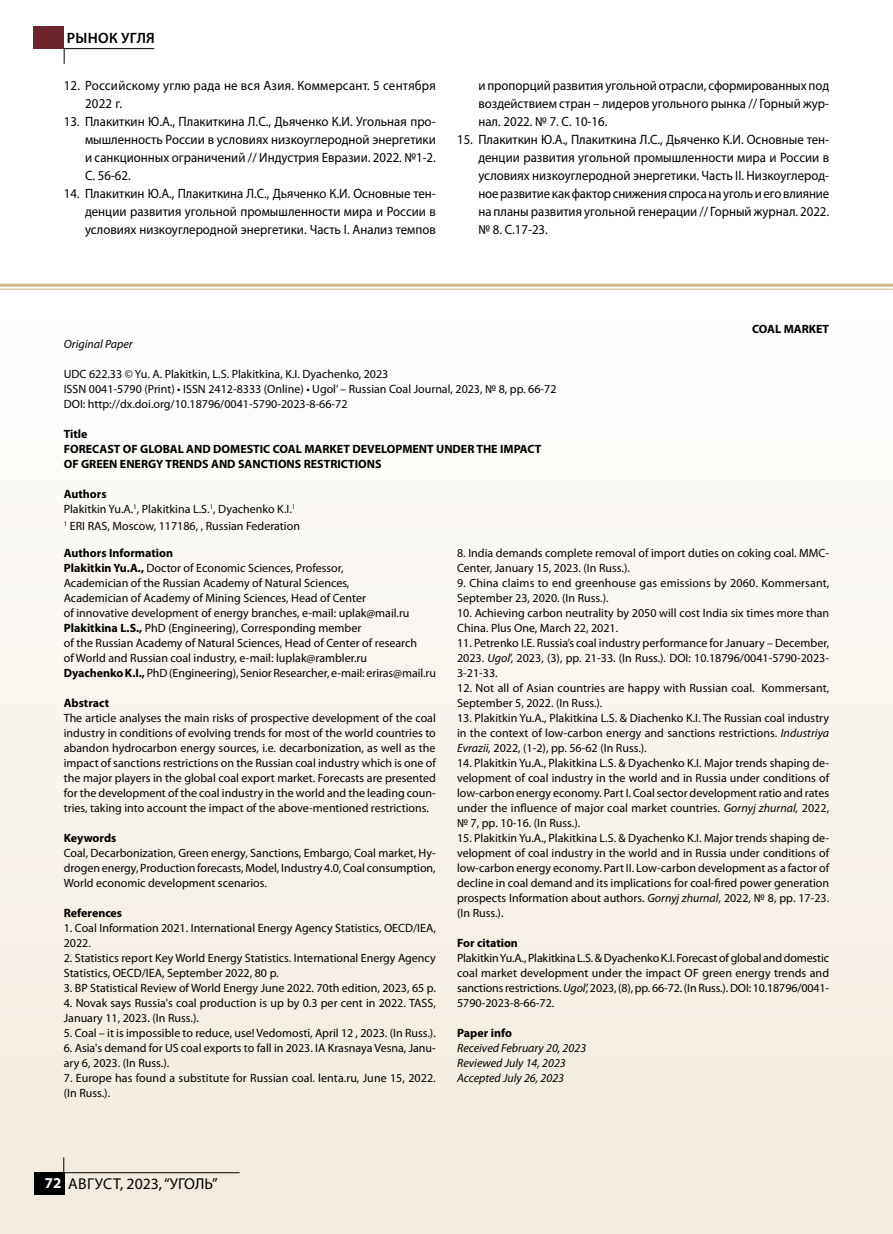
<style>
.page{position:relative;width:893px;height:1234px;background:#fff}
.page>*{position:absolute;margin:0;border:0;box-sizing:border-box;transform-origin:0 0}
.t1{font:15.75px "Myriad Pro";color:#000}
.t2{font:600 15px "Myriad Pro";letter-spacing:.02em;color:#000}
.t3{font:13.5px/18px "Myriad Pro";color:#000;text-align:justify;scale:.95 1}
.t4{font:13.5px/18px "Myriad Pro";letter-spacing:.02em;color:#000;scale:.95 1}
.t5{font:12px/15px "Myriad Pro";color:#000}
.t6{font:700 12px/15px "Myriad Pro";color:#000}
.t7{font:italic 12px/15px "Myriad Pro";color:#000}
.s1{font-weight:700}
.s2{font-style:italic}
.s3{font-weight:700;font-size:15px;color:#fff}
</style>
<div class="page">
<hr style="left:0;top:283px;width:893px;height:3px;background:#cab487">
<hr style="left:0;top:288px;width:893px;height:1px;background:#cab487">
<div style="left:0;top:299px;width:893px;height:934px;background:linear-gradient(to bottom,#fffefe,#f2e9dc)"></div>
<div style="left:34px;top:1171px;width:30px;height:23px;background:#000"></div>
<hr style="left:64px;top:1171px;width:176px;height:1px;background:#000">
<svg style="left:63px;top:1157px;width:1px;height:15px"></svg>
<hr style="left:64px;top:48px;width:90px;height:1px;background:#000">
<svg style="left:64px;top:48px;width:1px;height:16px"></svg>
<div style="left:34px;top:27px;width:30px;height:22px;background:#6e242d"></div>
<p class="t2" style="left:67px;top:28px;width:80px">РЫНОК УГЛЯ</p>
<p class="t4" style="left:85px;top:76px;width:371px;text-indent:-21px">12. Российскому углю рада не вся Азия. Коммерсант. 5 сентября<br>2022 г.</p>
<p class="t3" style="left:85px;top:112px;width:371px;text-indent:-21px">13. Плакиткин Ю.А., Плакиткина Л.С., Дьяченко К.И. Угольная про&shy;мышленность России в условиях низкоуглеродной энергетики и санкционных ограничений // Индустрия Евразии. 2022. №1-2.<br>С. 56-62.</p>
<p class="t3" style="left:85px;top:184px;width:371px;text-indent:-21px">14. Плакиткин Ю.А., Плакиткина Л.С., Дьяченко К.И. Основные тен&shy;денции развития угольной промышленности мира и России в условиях низкоуглеродной энергетики. Часть I. Анализ темпов</p>
<p class="t3" style="left:478px;top:76px;width:371px">и пропорций развития угольной отрасли, сформированных под воздействием стран – лидеров угольного рынка // Горный жур&shy;нал. 2022. № 7. С. 10-16.</p>
<p class="t3" style="left:478px;top:130px;width:371px;text-indent:-21px">15. Плакиткин Ю.А., Плакиткина Л.С., Дьяченко К.И. Основные тен&shy;денции развития угольной промышленности мира и России в условиях низкоуглеродной энергетики. Часть II. Низкоуглерод&shy;ное развитие как фактор снижения спроса на уголь и его влияние на планы развития угольной генерации // Горный журнал. 2022. № 8. С.17-23.</p>
<p class="t6" style="left:752px;top:321px;width:79px">COAL MARKET</p>
<p class="t7" style="left:64px;top:336px;width:70px">Original Paper</p>
<p class="t5" style="left:64px;top:366px;width:494px">UDC 622.33 © Yu. A. Plakitkin, L.S. Plakitkina, K.I. Dyachenko, 2023<br>ISSN 0041-5790 (Print) • ISSN 2412-8333 (Online) • Ugol’ – Russian Coal Journal, 2023, № 8, pp. 66-72<br>DOI: http://dx.doi.org/10.18796/0041-5790-2023-8-66-72</p>
<p class="t6" style="left:64px;top:426px;width:479px">Title<br>FORECAST OF GLOBAL AND DOMESTIC COAL MARKET DEVELOPMENT UNDER THE IMPACT<br>OF GREEN ENERGY TRENDS AND SANCTIONS RESTRICTIONS</p>
<p class="t5" style="left:64px;top:486px;width:233px"><span class="s1">Authors<br></span>Plakitkin Yu.A.<sup>1</sup>, Plakitkina L.S.<sup>1</sup>, Dyachenko K.I.<sup>1</sup></p>
<p class="t5" style="left:64px;top:513px;width:238px;line-height:26.2px"><sup>1</sup> ERI RAS, Moscow, 117186, , Russian Federation<br><span class="s1">Authors Information</span></p>
<p class="t5" style="left:64px;top:559px;width:374px"><span class="s1">Plakitkin Yu.A.,</span> Doctor of Economic Sciences, Professor,<br>Academician of the Russian Academy of Natural Sciences,<br>Academician of Academy of Mining Sciences, Head of Center<br>of innovative development of energy branches, e-mail: uplak@mail.ru <span class="s1">Plakitkina L.S.,</span> PhD (Engineering), Corresponding member<br>of the Russian Academy of Natural Sciences, Head of Center of research<br>of World and Russian coal industry, e-mail: luplak@rambler.ru<br><span class="s1">Dyachenko K.I.,</span> PhD (Engineering), Senior Researcher, e-mail: eriras@mail.ru</p>
<p class="t6" style="left:64px;top:694px;width:47px">Abstract</p>
<p class="t5" style="left:64px;top:709px;width:374px;text-align:justify">The article analyses the main risks of prospective development of the coal industry in conditions of evolving trends for most of the world countries to abandon hydrocarbon energy sources, i.e. decarbonization, as well as the impact of sanctions restrictions on the Russian coal industry which is one of the major players in the global coal export market. Forecasts are presented for the development of the coal industry in the world and the leading coun&shy;tries, taking into account the impact of the above-mentioned restrictions.</p>
<p class="t6" style="left:64px;top:829px;width:54px">Keywords</p>
<p class="t5" style="left:64px;top:844px;width:374px;text-align:justify">Coal, Decarbonization, Green energy, Sanctions, Embargo, Coal market, Hy&shy;drogen energy, Production forecasts, Model, Industry 4.0, Coal consumption, World economic development scenarios.</p>
<p class="t6" style="left:64px;top:904px;width:60px">References</p>
<p class="t5" style="left:64px;top:919px;width:374px">1. Coal Information 2021. International Energy Agency Statistics, OECD/IEA,<br>2022.</p>
<p class="t5" style="left:64px;top:949px;width:374px">2. Statistics report Key World Energy Statistics. International Energy Agency<br>Statistics, OECD/IEA, September 2022, 80 p.</p>
<p class="t5" style="left:64px;top:979px;width:374px">3. BP Statistical Review of World Energy June 2022. 70th edition, 2023, 65 p.</p>
<p class="t5" style="left:64px;top:994px;width:374px">4. Novak says Russia's coal production is up by 0.3 per cent in 2022. TASS,<br>January 11, 2023. (In Russ.).</p>
<p class="t5" style="left:64px;top:1024px;width:374px">5. Coal – it is impossible to reduce, use! Vedomosti, April 12 , 2023. (In Russ.).</p>
<p class="t5" style="left:64px;top:1039px;width:374px">6. Asia's demand for US coal exports to fall in 2023. IA Krasnaya Vesna, Janu&shy;ary 6, 2023. (In Russ.).</p>
<p class="t5" style="left:64px;top:1069px;width:373px">7. Europe has found a substitute for Russian coal. lenta.ru, June 15, 2022. (In Russ.).</p>
<p class="t5" style="left:457px;top:544px;width:374px">8. India demands complete removal of import duties on coking coal. MMC-<br>Center, January 15, 2023. (In Russ.).</p>
<p class="t5" style="left:457px;top:574px;width:374px">9. China claims to end greenhouse gas emissions by 2060. Kommersant,<br>September 23, 2020. (In Russ.).</p>
<p class="t5" style="left:457px;top:604px;width:374px">10. Achieving carbon neutrality by 2050 will cost India six times more than<br>China. Plus One, March 22, 2021.</p>
<p class="t5" style="left:457px;top:634px;width:374px;text-align:justify">11. Petrenko I.E. Russia’s coal industry performance for January – December, 2023. <span class="s2">Ugol</span>’, 2023, (3), pp. 21-33. (In Russ.). DOI: 10.18796/0041-5790-2023- 3-21-33.</p>
<p class="t5" style="left:457px;top:679px;width:374px">12. Not all of Asian countries are happy with Russian coal. Kommersant,<br>September 5, 2022. (In Russ.).</p>
<p class="t5" style="left:457px;top:709px;width:374px;text-align:justify">13. Plakitkin Yu.A., Plakitkina L.S. &amp; Diachenko K.I. The Russian coal industry in the context of low-carbon energy and sanctions restrictions. <span class="s2">Industriya Evrazii,</span> 2022, (1-2), pp. 56-62 (In Russ.).</p>
<p class="t5" style="left:457px;top:754px;width:374px;text-align:justify">14. Plakitkin Yu.A., Plakitkina L.S. &amp; Dyachenko K.I. Major trends shaping de&shy;velopment of coal industry in the world and in Russia under conditions of low-carbon energy economy. Part I. Coal sector development ratio and rates under the influence of major coal market countries. <span class="s2">Gornyj zhurnal,</span> 2022, № 7, рр. 10-16. (In Russ.).</p>
<p class="t5" style="left:457px;top:829px;width:374px;text-align:justify">15. Plakitkin Yu.A., Plakitkina L.S. &amp; Dyachenko K.I. Major trends shaping de&shy;velopment of coal industry in the world and in Russia under conditions of low-carbon energy economy. Part II. Low-carbon development as a factor of decline in coal demand and its implications for coal-fired power generation prospects Information about authors. <span class="s2">Gornyj zhurnal</span>, 2022, № 8, рр. 17-23. (In Russ.).</p>
<p class="t6" style="left:457px;top:934px;width:62px">For citation</p>
<p class="t5" style="left:457px;top:949px;width:374px;text-align:justify">Plakitkin Yu.A., Plakitkina L.S. &amp; Dyachenko K.I. Forecast of global and domestic coal market development under the impact of green energy trends and sanctions restrictions. <span class="s2">Ugol’,</span> 2023, (8), pp. 66-72. (In Russ.). DOI: 10.18796/0041- 5790-2023-8-66-72.</p>
<p class="t6" style="left:457px;top:1024px;width:56px">Paper info</p>
<p class="t7" style="left:457px;top:1039px;width:131px">Received February 20, 2023<br>Reviewed July 14, 2023<br>Accepted July 26, 2023</p>
<h1 class="t1" style="left:45px;top:1173px;width:174px"><span class="s3">72</span> АВГУСТ, 2023, “УГОЛЬ”</h1>
</div>
